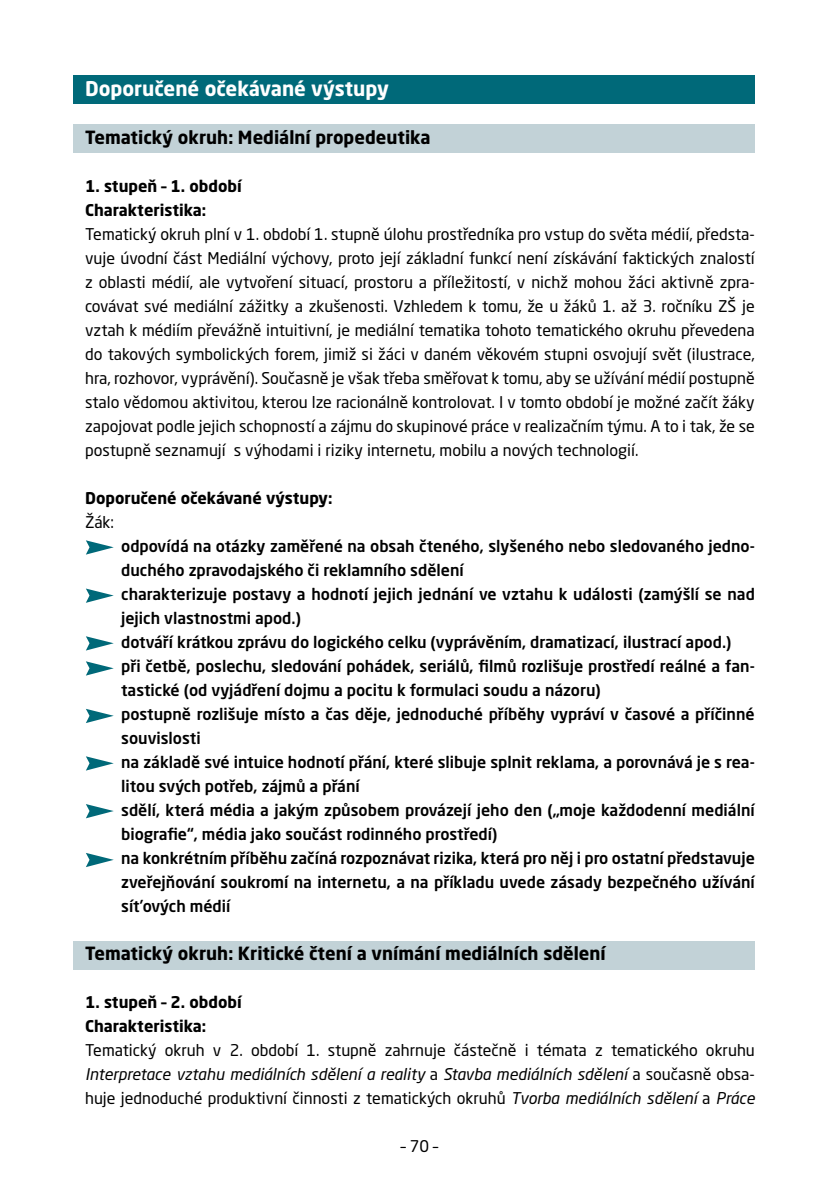
<style>
.page{position:relative;width:840px;height:1191px;background:#fff}
.page>*{position:absolute;margin:0;border:0;box-sizing:border-box;transform-origin:0 0}
.t1{font:700 20px "Neo Sans Pro";color:#fff}
.t2{font:700 18px "Neo Sans Pro";color:#000}
.t3{font:16px/24px "Neo Sans Pro";color:#000;text-align:justify}
.t4{font:500 16px/24px "Neo Sans Pro";color:#000}
.t5{font:700 16px/24px "Neo Sans Pro";color:#000}
.s1{color:#006979}
.s2{font-style:italic}
</style>
<div class="page">
<div style="left:74px;top:941px;width:680px;height:28px;background:#c2d2d7"></div>
<div style="left:74px;top:125px;width:680px;height:28px;background:#c2d2d7"></div>
<div style="left:74px;top:75px;width:680px;height:28px;background:#006979"></div>
<svg style="left:86px;top:540px;width:28px;height:14px"></svg>
<svg style="left:86px;top:588px;width:28px;height:15px"></svg>
<svg style="left:86px;top:636px;width:28px;height:14px"></svg>
<svg style="left:86px;top:661px;width:28px;height:14px"></svg>
<svg style="left:86px;top:709px;width:28px;height:14px"></svg>
<svg style="left:86px;top:756px;width:28px;height:14px"></svg>
<svg style="left:86px;top:804px;width:28px;height:14px"></svg>
<svg style="left:86px;top:853px;width:28px;height:14px"></svg>
<p class="t1" style="left:85px;top:76px;width:305px">Doporučené očekávané výstupy</p>
<p class="t2" style="left:85px;top:126px;width:347px">Tematický okruh: Mediální propedeutika</p>
<p class="t5" style="left:85px;top:174px;width:158px">1. stupeň – 1. období<br>Charakteristika:</p>
<p class="t3" style="left:85px;top:222px;width:671px">Tematický okruh plní v 1. období 1. stupně úlohu prostředníka pro vstup do světa médií, předsta&shy;vuje úvodní část Mediální výchovy, proto její základní funkcí není získávání faktických znalostí z oblasti médií, ale vytvoření situací, prostoru a příležitostí, v nichž mohou žáci aktivně zpra&shy;covávat své mediální zážitky a zkušenosti. Vzhledem k tomu, že u žáků 1. až 3. ročníku ZŠ je vztah k médiím převážně intuitivní, je mediální tematika tohoto tematického okruhu převedena do takových symbolických forem, jimiž si žáci v daném věkovém stupni osvojují svět (ilustrace, hra, rozhovor, vyprávění). Současně je však třeba směřovat k tomu, aby se užívání médií postupně stalo vědomou aktivitou, kterou lze racionálně kontrolovat. I v tomto období je možné začít žáky zapojovat podle jejich schopností a zájmu do skupinové práce v realizačním týmu. A to i tak, že se postupně seznamují s výhodami i riziky internetu, mobilu a nových technologií.</p>
<p class="t5" style="left:85px;top:486px;width:249px">Doporučené očekávané výstupy:</p>
<p class="t3" style="left:85px;top:510px;width:30px">Žák:</p>
<p class="t4" style="left:121px;top:534px;width:635px;text-indent:-36px"><span class="s1">•</span> odpovídá na otázky zaměřené na obsah čteného, slyšeného nebo sledovaného jedno&shy;duchého zpravodajského či reklamního sdělení</p>
<p class="t4" style="left:121px;top:582px;width:635px;text-indent:-36px"><span class="s1">•</span> charakterizuje postavy a hodnotí jejich jednání ve vztahu k události (zamýšlí se nad jejich vlastnostmi apod.)</p>
<p class="t4" style="left:85px;top:630px;width:647px"><span class="s1">•</span> dotváří krátkou zprávu do logického celku (vyprávěním, dramatizací, ilustrací apod.)</p>
<p class="t4" style="left:121px;top:654px;width:634px;text-indent:-36px"><span class="s1">•</span> při četbě, poslechu, sledování pohádek, seriálů, filmů rozlišuje prostředí reálné a fan&shy;tastické (od vyjádření dojmu a pocitu k formulaci soudu a názoru)</p>
<p class="t4" style="left:121px;top:702px;width:634px;text-indent:-36px"><span class="s1">•</span> postupně rozlišuje místo a čas děje, jednoduché příběhy vypráví v časové a příčinné souvislosti</p>
<p class="t4" style="left:121px;top:750px;width:635px;text-indent:-36px"><span class="s1">•</span> na základě své intuice hodnotí přání, které slibuje splnit reklama, a porovnává je s rea&shy;litou svých potřeb, zájmů a přání</p>
<p class="t4" style="left:121px;top:798px;width:634px;text-indent:-36px"><span class="s1">•</span> sdělí, která média a jakým způsobem provázejí jeho den („moje každodenní mediální biografie“, média jako součást rodinného prostředí)</p>
<p class="t4" style="left:121px;top:846px;width:635px;text-align:justify;text-indent:-36px"><span class="s1">•</span> na konkrétním příběhu začíná rozpoznávat rizika, která pro něj i pro ostatní představuje zveřejňování soukromí na internetu, a na příkladu uvede zásady bezpečného užívání síťových médií</p>
<p class="t2" style="left:85px;top:942px;width:522px">Tematický okruh: Kritické čtení a vnímání mediálních sdělení</p>
<p class="t5" style="left:85px;top:990px;width:158px">1. stupeň – 2. období<br>Charakteristika:</p>
<p class="t3" style="left:85px;top:1038px;width:670px">Tematický okruh v 2. období 1. stupně zahrnuje částečně i témata z tematického okruhu <span class="s2">Interpretace vztahu mediálních sdělení a reality</span> a <span class="s2">Stavba mediálních sdělení</span> a současně obsa&shy;huje jednoduché produktivní činnosti z tematických okruhů <span class="s2">Tvorba mediálních sdělení</span> a <span class="s2">Práce</span></p>
<p class="t3" style="left:400px;top:1134px;width:39px">– 70 –</p>
</div>
